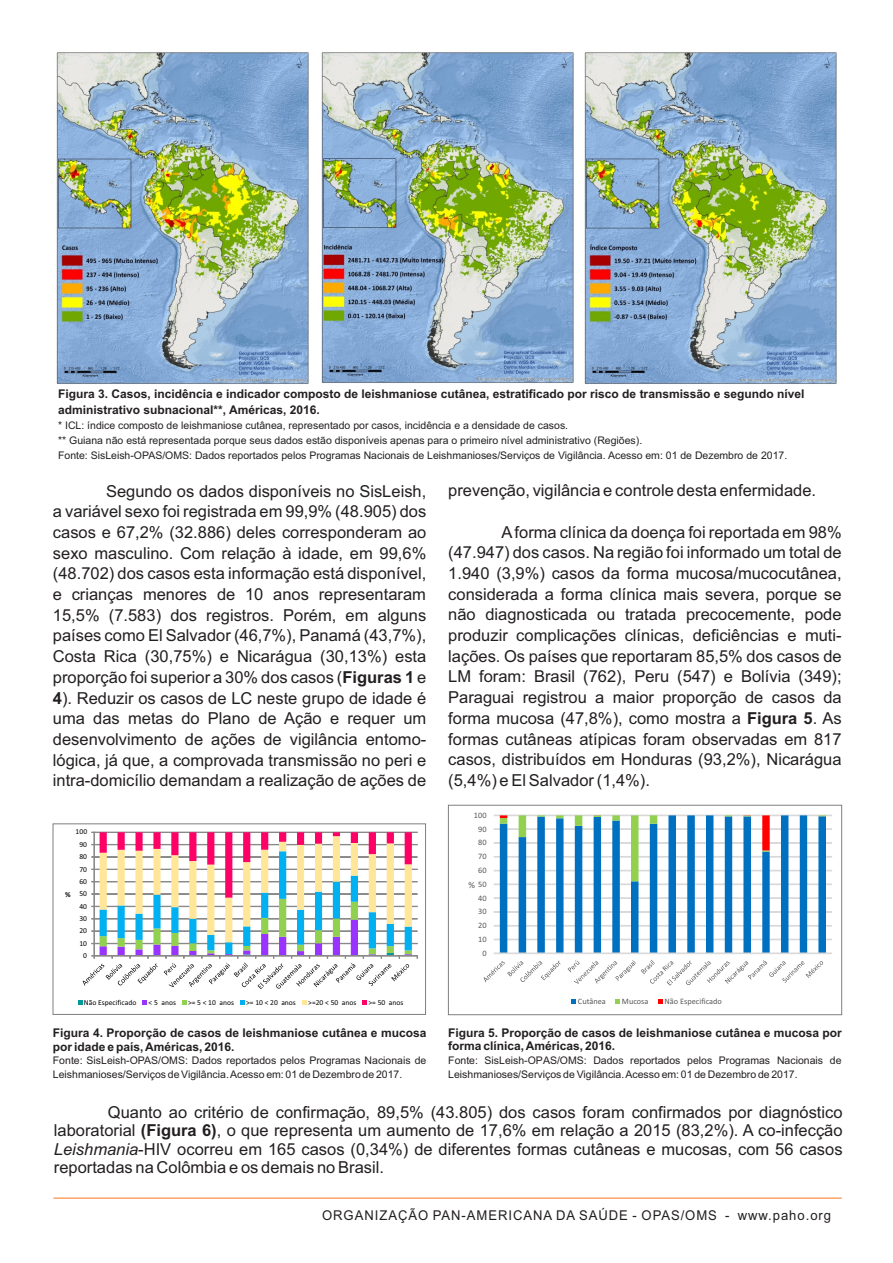
<style>
.page{position:relative;width:893px;height:1263px;background:#fff}
.page>*{position:absolute;margin:0;border:0;box-sizing:border-box;transform-origin:0 0}
.t1{font:16.5px/20.7px "Arial";color:#231f20;text-align:justify}
.t2{font:13.5px "Arial";letter-spacing:.075em;color:#231f20}
.t3{font:700 12px/13.6px "Arial";color:#231f20}
.t4{font:10.5px/13.6px "Arial";color:#231f20}
.t5{font:8.25px "Calibri";color:#595959}
.t6{font:7.5px "Calibri";color:#000}
.t7{font:700 7.5px "Calibri";color:#000}
.s1{font-weight:700}
.s2{font-size:9.15px}
.s3{font-style:italic}
</style>
<div class="page">
<hr style="left:53px;top:1198px;width:789px;height:1px;background:#ff731c">
<img style="left:56px;top:52px;width:253px;height:332px">
<img style="left:321px;top:52px;width:253px;height:331px">
<img style="left:584px;top:52px;width:253px;height:332px">
<svg style="left:83px;top:832px;width:335px;height:157px"></svg>
<svg style="left:78px;top:1001px;width:4px;height:4px"></svg>
<svg style="left:143px;top:1001px;width:4px;height:4px"></svg>
<svg style="left:182px;top:1001px;width:4px;height:4px"></svg>
<svg style="left:240px;top:1001px;width:4px;height:4px"></svg>
<svg style="left:302px;top:1001px;width:4px;height:4px"></svg>
<svg style="left:363px;top:1001px;width:4px;height:4px"></svg>
<hr style="left:494px;top:939px;width:338px;height:1px;background:#d9d9d9">
<hr style="left:494px;top:925px;width:338px;height:1px;background:#d9d9d9">
<hr style="left:494px;top:911px;width:338px;height:1px;background:#d9d9d9">
<hr style="left:494px;top:898px;width:338px;height:1px;background:#d9d9d9">
<hr style="left:494px;top:884px;width:338px;height:1px;background:#d9d9d9">
<hr style="left:494px;top:870px;width:338px;height:1px;background:#d9d9d9">
<hr style="left:494px;top:856px;width:338px;height:1px;background:#d9d9d9">
<hr style="left:494px;top:842px;width:338px;height:1px;background:#d9d9d9">
<hr style="left:494px;top:829px;width:338px;height:1px;background:#d9d9d9">
<hr style="left:494px;top:815px;width:338px;height:1px;background:#d9d9d9">
<svg style="left:500px;top:815px;width:326px;height:138px"></svg>
<hr style="left:494px;top:953px;width:338px;height:1px;background:#d9d9d9">
<svg style="left:484px;top:961px;width:76px;height:21px"></svg>
<svg style="left:568px;top:960px;width:255px;height:26px"></svg>
<svg style="left:571px;top:999px;width:5px;height:5px"></svg>
<svg style="left:615px;top:999px;width:5px;height:5px"></svg>
<svg style="left:658px;top:999px;width:5px;height:5px"></svg>
<div style="left:448px;top:805px;width:394px;height:210px;border:1px solid #7f7f7f"></div>
<p class="t3" style="left:58px;top:387px;width:748px;line-height:16.2px">Figura 3. Casos, incidência e indicador composto de leishmaniose cutânea, estratificado por risco de transmissão e segundo nível administrativo subnacional**, Américas, 2016.</p>
<p class="t4" style="left:58px;top:419px;width:731px;line-height:15px">* ICL: índice composto de leishmaniose cutânea, representado por casos, incidência e a densidade de casos.<br>** Guiana não está representada porque seus dados estão disponíveis apenas para o primeiro nível administrativo (Regiões).<br>Fonte: SisLeish-OPAS/OMS: Dados reportados pelos Programas Nacionais de Leishmanioses/Serviços de Vigilância. Acesso em: 01 de Dezembro de 2017.</p>
<p class="t1" style="left:53px;top:482px;width:375px;text-indent:53px">Segundo os dados disponíveis no SisLeish, a variável sexo foi registrada em 99,9% (48.905) dos casos e 67,2% (32.886) deles corresponderam ao sexo masculino. Com relação à idade, em 99,6% (48.702) dos casos esta informação está disponível, e crianças menores de 10 anos representaram 15,5% (7.583) dos registros. Porém, em alguns países como El Salvador (46,7%), Panamá (43,7%), Costa Rica (30,75%) e Nicarágua (30,13%) esta proporção foi superior a 30% dos casos (<span class="s1">Figuras 1</span> e <span class="s1">4</span>). Reduzir os casos de LC neste grupo de idade é uma das metas do Plano de Ação e requer um desenvolvimento de ações de vigilância entomo&shy;lógica, já que, a comprovada transmissão no peri e intra-domicílio demandam a realização de ações de</p>
<p class="t1" style="left:448px;top:481px;width:369px">prevenção, vigilância e controle desta enfermidade.</p>
<p class="t1" style="left:448px;top:523px;width:395px;text-indent:53px">Aforma clínica da doença foi reportada em 98% (47.947) dos casos. Na região foi informado um total de 1.940 (3,9%) casos da forma mucosa/mucocutânea, considerada a forma clínica mais severa, porque se não diagnosticada ou tratada precocemente, pode produzir complicações clínicas, deficiências e muti&shy;lações. Os países que reportaram 85,5% dos casos de LM foram: Brasil (762), Peru (547) e Bolívia (349); Paraguai registrou a maior proporção de casos da forma mucosa (47,8%), como mostra a <span class="s1">Figura 5</span>. As formas cutâneas atípicas foram observadas em 817 casos, distribuídos em Honduras (93,2%), Nicarágua (5,4%) e El Salvador (1,4%).</p>
<p class="t5" style="left:474px;top:811px;width:14px">100</p>
<p class="t6" style="left:76px;top:829px;width:13px">100</p>
<p class="t5" style="left:478px;top:825px;width:10px">90</p>
<p class="t6" style="left:79px;top:841px;width:9px">90</p>
<p class="t5" style="left:478px;top:839px;width:10px">80</p>
<p class="t6" style="left:79px;top:853px;width:9px">80</p>
<p class="t5" style="left:478px;top:853px;width:10px">70</p>
<p class="t6" style="left:79px;top:866px;width:9px">70</p>
<p class="t5" style="left:478px;top:867px;width:10px">60</p>
<p class="t6" style="left:79px;top:878px;width:9px">60</p>
<p class="t5" style="left:469px;top:880px;width:19px"><span class="s2">%</span> 50</p>
<p class="t7" style="left:65px;top:892px;width:7px">%</p>
<p class="t6" style="left:79px;top:890px;width:9px">50</p>
<p class="t5" style="left:478px;top:894px;width:10px">40</p>
<p class="t6" style="left:79px;top:903px;width:9px">40</p>
<p class="t6" style="left:79px;top:915px;width:9px">30</p>
<p class="t6" style="left:79px;top:928px;width:9px">20</p>
<p class="t5" style="left:478px;top:908px;width:10px">30</p>
<p class="t5" style="left:478px;top:922px;width:10px">20</p>
<p class="t6" style="left:79px;top:940px;width:9px">10</p>
<p class="t5" style="left:478px;top:936px;width:10px">10</p>
<p class="t6" style="left:83px;top:952px;width:5px">0</p>
<p class="t5" style="left:482px;top:949px;width:6px">0</p>
<p class="t6" style="left:84px;top:999px;width:54px">Não Especificado</p>
<p class="t6" style="left:149px;top:999px;width:29px">&lt; 5 anos</p>
<p class="t6" style="left:188px;top:999px;width:48px">&gt;= 5 &lt; 10 anos</p>
<p class="t6" style="left:246px;top:999px;width:51px">&gt;= 10 &lt; 20 anos</p>
<p class="t6" style="left:308px;top:999px;width:50px">&gt;=20 &lt; 50 anos</p>
<p class="t6" style="left:368px;top:999px;width:36px">&gt;= 50 anos</p>
<p class="t5" style="left:578px;top:997px;width:29px">Cutânea</p>
<p class="t5" style="left:622px;top:997px;width:28px">Mucosa</p>
<p class="t5" style="left:665px;top:997px;width:59px">Não Especificado</p>
<p class="t3" style="left:53px;top:1027px;width:375px">Figura 4. Proporção de casos de leishmaniose cutânea e mucosa por idade e país, Américas, 2016.</p>
<p class="t4" style="left:53px;top:1055px;width:375px">Fonte: SisLeish-OPAS/OMS: Dados reportados pelos Programas Nacionais de<br>Leishmanioses/Serviços de Vigilância. Acesso em: 01 de Dezembro de 2017.</p>
<p class="t3" style="left:448px;top:1027px;width:395px">Figura 5. Proporção de casos de leishmaniose cutânea e mucosa por forma clínica, Américas, 2016.</p>
<p class="t4" style="left:448px;top:1054px;width:395px">Fonte: SisLeish-OPAS/OMS: Dados reportados pelos Programas Nacionais de<br>Leishmanioses/Serviços de Vigilância. Acesso em: 01 de Dezembro de 2017.</p>
<p class="t1" style="left:54px;top:1104px;width:790px;line-height:18.5px;text-indent:54px">Quanto ao critério de confirmação, 89,5% (43.805) dos casos foram confirmados por diagnóstico laboratorial <span class="s1">(Figura 6)</span>, o que representa um aumento de 17,6% em relação a 2015 (83,2%). A co-infecção <span class="s3">Leishmania</span>-HIV ocorreu em 165 casos (0,34%) de diferentes formas cutâneas e mucosas, com 56 casos reportadas na Colômbia e os demais no Brasil.</p>
<p class="t2" style="left:322px;top:1210px;width:511px">ORGANIZAÇÃO PAN-AMERICANA DA SAÚDE - OPAS/OMS - www.paho.org</p>
</div>
